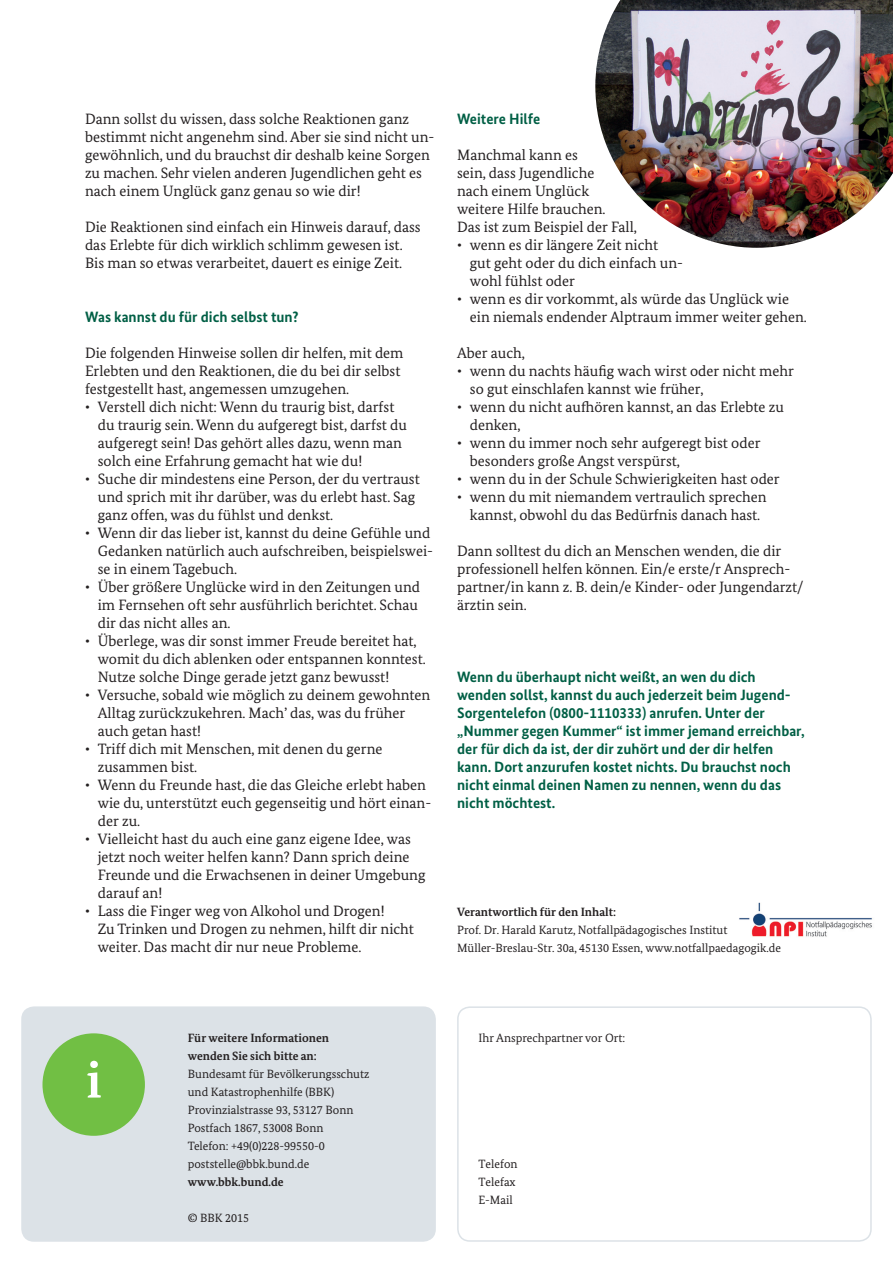
<style>
.page{position:relative;width:893px;height:1263px;background:#fff}
.page>*{position:absolute;margin:0;border:0;box-sizing:border-box;transform-origin:0 0}
.t1{font:700 51px "Bundes Serif";color:#fff}
.t2{font:15px/18px "Bundes Serif";color:#231f20}
.t3{font:700 15px/18px "Bundes Sans";color:#005f45}
.t4{font:12px/18px "Bundes Serif";color:#231f20}
.t5{font:700 12px "Bundes Serif";color:#231f20}
</style>
<div class="page">
<img style="left:739px;top:902px;width:133px;height:35px">
<div style="left:21px;top:1006px;width:415px;height:236px;background:#dce2e7;border-radius:13px"></div>
<div style="left:457px;top:1006px;width:415px;height:236px;border:2px solid #dce2e7;border-radius:12px"></div>
<div style="left:42px;top:1033px;width:103px;height:103px;background:#71bf44;border-radius:50%"></div>
<img style="left:595px;top:0;width:298px;height:248px">
<p class="t2" style="left:85px;top:110px;width:349px">Dann sollst du wissen, dass solche Reaktionen ganz bestimmt nicht angenehm sind. Aber sie sind nicht un&shy;gewöhnlich, und du brauchst dir deshalb keine Sorgen zu machen. Sehr vielen anderen Jugendlichen geht es nach einem Unglück ganz genau so wie dir!</p>
<p class="t2" style="left:85px;top:218px;width:337px">Die Reaktionen sind einfach ein Hinweis darauf, dass das Erlebte für dich wirklich schlimm gewesen ist.<br>Bis man so etwas verarbeitet, dauert es einige Zeit.</p>
<h3 class="t3" style="left:85px;top:308px;width:215px">Was kannst du für dich selbst tun?</h3>
<p class="t2" style="left:85px;top:344px;width:320px">Die folgenden Hinweise sollen dir helfen, mit dem<br>Erlebten und den Reaktionen, die du bei dir selbst festgestellt hast, angemessen umzugehen.</p>
<p class="t2" style="left:98px;top:398px;width:311px;text-indent:-13px">• Verstell dich nicht: Wenn du traurig bist, darfst du traurig sein. Wenn du aufgeregt bist, darfst du aufgeregt sein! Das gehört alles dazu, wenn man solch eine Erfahrung gemacht hat wie du!</p>
<p class="t2" style="left:98px;top:470px;width:324px;text-indent:-13px">• Suche dir mindestens eine Person, der du vertraust und sprich mit ihr darüber, was du erlebt hast. Sag ganz offen, was du fühlst und denkst.</p>
<p class="t2" style="left:98px;top:524px;width:335px;text-align:justify;text-indent:-13px">• Wenn dir das lieber ist, kannst du deine Gefühle und Gedanken natürlich auch aufschreiben, beispielswei&shy;se in einem Tagebuch.</p>
<p class="t2" style="left:98px;top:578px;width:324px;text-indent:-13px">• Über größere Unglücke wird in den Zeitungen und im Fernsehen oft sehr ausführlich berichtet. Schau dir das nicht alles an.</p>
<p class="t2" style="left:98px;top:632px;width:330px;text-indent:-13px">• Überlege, was dir sonst immer Freude bereitet hat, womit du dich ablenken oder entspannen konntest.<br>Nutze solche Dinge gerade jetzt ganz bewusst!</p>
<p class="t2" style="left:98px;top:686px;width:334px;text-indent:-13px">• Versuche, sobald wie möglich zu deinem gewohnten<br>Alltag zurückzukehren. Mach’ das, was du früher auch getan hast!</p>
<p class="t2" style="left:98px;top:740px;width:286px;text-indent:-13px">• Triff dich mit Menschen, mit denen du gerne zusammen bist.</p>
<p class="t2" style="left:98px;top:776px;width:333px;text-indent:-13px">• Wenn du Freunde hast, die das Gleiche erlebt haben wie du, unterstützt euch gegenseitig und hört einan&shy;der zu.</p>
<p class="t2" style="left:98px;top:830px;width:329px;text-indent:-13px">• Vielleicht hast du auch eine ganz eigene Idee, was jetzt noch weiter helfen kann? Dann sprich deine Freunde und die Erwachsenen in deiner Umgebung darauf an!</p>
<p class="t2" style="left:98px;top:902px;width:318px;text-indent:-13px">• Lass die Finger weg von Alkohol und Drogen!<br>Zu Trinken und Drogen zu nehmen, hilft dir nicht weiter. Das macht dir nur neue Probleme.</p>
<h3 class="t3" style="left:457px;top:110px;width:85px">Weitere Hilfe</h3>
<p class="t2" style="left:457px;top:146px;width:181px">Manchmal kann es<br>sein, dass Jugendliche<br>nach einem Unglück weitere Hilfe brauchen.<br>Das ist zum Beispiel der Fall,</p>
<p class="t2" style="left:470px;top:236px;width:213px;text-indent:-13px">• wenn es dir längere Zeit nicht gut geht oder du dich einfach un&shy;wohl fühlst oder</p>
<p class="t2" style="left:470px;top:290px;width:339px;text-indent:-13px">• wenn es dir vorkommt, als würde das Unglück wie ein niemals endender Alptraum immer weiter gehen.</p>
<p class="t2" style="left:457px;top:344px;width:69px">Aber auch,</p>
<p class="t2" style="left:470px;top:362px;width:325px;text-indent:-13px">• wenn du nachts häufig wach wirst oder nicht mehr so gut einschlafen kannst wie früher,</p>
<p class="t2" style="left:470px;top:398px;width:316px;text-indent:-13px">• wenn du nicht aufhören kannst, an das Erlebte zu denken,</p>
<p class="t2" style="left:470px;top:434px;width:292px;text-indent:-13px">• wenn du immer noch sehr aufgeregt bist oder besonders große Angst verspürst,</p>
<p class="t2" style="left:457px;top:470px;width:324px">• wenn du in der Schule Schwierigkeiten hast oder</p>
<p class="t2" style="left:457px;top:488px;width:311px;text-align:center">• wenn du mit niemandem vertraulich sprechen kannst, obwohl du das Bedürfnis danach hast.</p>
<p class="t2" style="left:457px;top:542px;width:348px">Dann solltest du dich an Menschen wenden, die dir professionell helfen können. Ein/e erste/r Ansprech&shy;partner/in kann z. B. dein/e Kinder- oder Jungendarzt/ ärztin sein.</p>
<p class="t3" style="left:457px;top:668px;width:349px">Wenn du überhaupt nicht weißt, an wen du dich wenden sollst, kannst du auch jederzeit beim Jugend-Sorgentelefon (0800-1110333) anrufen. Unter der „Nummer gegen Kummer“ ist immer jemand erreichbar, der für dich da ist, der dir zuhört und der dir helfen kann. Dort anzurufen kostet nichts. Du brauchst noch nicht einmal deinen Namen zu nennen, wenn du das nicht möchtest.</p>
<h2 class="t5" style="left:457px;top:905px;width:160px">Verantwortlich für den Inhalt:</h2>
<p class="t4" style="left:457px;top:921px;width:272px">Prof. Dr. Harald Karutz, Notfallpädagogisches Institut</p>
<p class="t4" style="left:457px;top:939px;width:326px">Müller-Breslau-Str. 30a, 45130 Essen, www.notfallpaedagogik.de</p>
<h1 class="t1" style="left:86px;top:1049px;width:17px">i</h1>
<h2 class="t5" style="left:188px;top:1031px;width:143px">Für weitere Informationen</h2>
<h2 class="t4" style="left:478px;top:1029px;width:148px">Ihr Ansprechpartner vor Ort:</h2>
<h2 class="t5" style="left:188px;top:1049px;width:130px">wenden Sie sich bitte an:</h2>
<p class="t4" style="left:188px;top:1065px;width:183px">Bundesamt für Bevölkerungsschutz und Katastrophenhilfe (BBK)</p>
<p class="t4" style="left:188px;top:1101px;width:167px">Provinzialstrasse 93, 53127 Bonn</p>
<p class="t4" style="left:188px;top:1119px;width:137px">Postfach 1867, 53008 Bonn</p>
<p class="t4" style="left:188px;top:1137px;width:139px">Telefon: +49(0)228-99550-0</p>
<p class="t4" style="left:188px;top:1155px;width:123px">poststelle@bbk.bund.de</p>
<p class="t5" style="left:188px;top:1175px;width:97px">www.bbk.bund.de</p>
<p class="t4" style="left:188px;top:1209px;width:63px">© BBK 2015</p>
<p class="t4" style="left:478px;top:1155px;width:41px">Telefon<br>Telefax<br>E-Mail</p>
</div>
